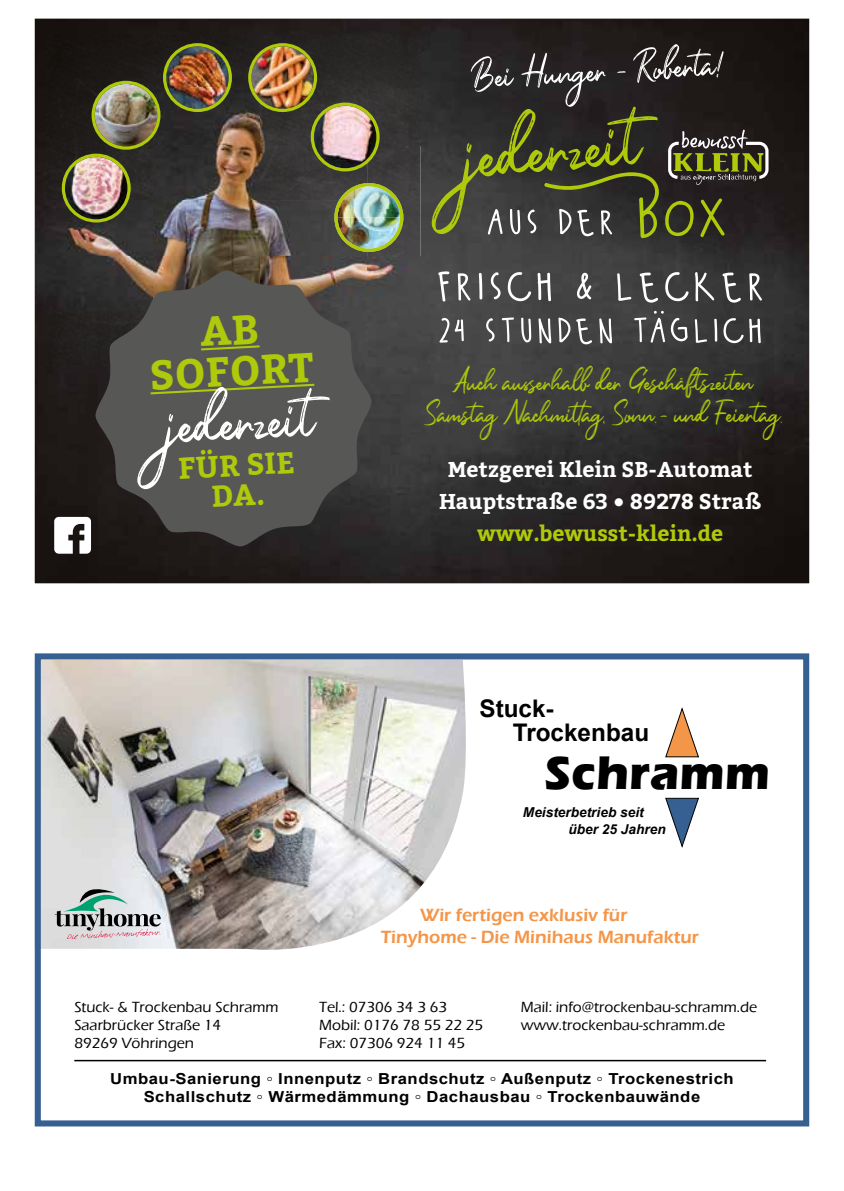
<style>
.page{position:relative;width:844px;height:1191px;background:#fff}
.page>*{position:absolute;margin:0;border:0;box-sizing:border-box;transform-origin:0 0}
.t1{font:49.88px "Orchide";color:#fff}
.t2{font:700 48.48px "Eras ITC";color:#000}
.t3{font:700 41.12px/41.1px "Bitter";color:#afca0b;text-align:center}
.t4{font:37.27px/32px "Orchide";color:#afca0b;text-align:center}
.t5{font:700 29.93px/29.9px "Bitter";color:#afca0b;text-align:center}
.t6{font:700 24.32px "Arial";color:#000}
.t7{font:700 21.35px/32px "Bitter";color:#fff;text-align:center}
.t8{font:700 21.35px "Bitter";color:#afca0b}
.t9{font:600 18.2px/21.9px "Eras ITC";color:#f49548}
.t10{font:500 15.22px/18.2px "Eras ITC";color:#000}
.t11{font:700 15.22px/18.2px "Arial";letter-spacing:.03em;color:#000;text-align:center;scale:1.1 1}
.t12{font:italic 700 13.65px/16.4px "Arial";color:#000}
</style>
<div class="page">
<img style="left:42px;top:660px;width:424px;height:290px">
<div style="left:35px;top:653px;width:774px;height:473px;border:6px solid #366092"></div>
<svg style="left:665px;top:797px;width:34px;height:51px"></svg>
<svg style="left:665px;top:707px;width:34px;height:50px"></svg>
<hr style="left:74px;top:1059px;width:691px;height:2px;background:#000">
<svg style="left:55px;top:888px;width:106px;height:51px;background:#b2b9b9"></svg>
<img style="left:35px;top:19px;width:774px;height:564px">
<img style="left:46px;top:35px;width:374px;height:331px">
<img style="left:334px;top:183px;width:69px;height:69px">
<img style="left:65px;top:157px;width:62px;height:62px;border-radius:31px">
<div style="left:62px;top:154px;width:69px;height:68px;border:3px solid #afca0b;border-radius:50%"></div>
<img style="left:95px;top:84px;width:62px;height:62px;border-radius:31px">
<div style="left:91px;top:81px;width:69px;height:69px;border:3px solid #afca0b;border-radius:50%"></div>
<img style="left:166px;top:46px;width:63px;height:63px;border-radius:31px">
<div style="left:163px;top:43px;width:69px;height:69px;border:3px solid #afca0b;border-radius:50%"></div>
<img style="left:251px;top:46px;width:63px;height:63px;border-radius:31px">
<div style="left:248px;top:43px;width:69px;height:69px;border:3px solid #afca0b;border-radius:50%"></div>
<img style="left:314px;top:106px;width:62px;height:62px;border-radius:31px">
<div style="left:310px;top:103px;width:69px;height:68px;border:3px solid #afca0b;border-radius:50%"></div>
<svg style="left:95px;top:270px;width:276px;height:276px;background:#4c4947"></svg>
<svg style="left:199px;top:344px;width:63px;height:7px"></svg>
<svg style="left:137px;top:382px;width:192px;height:107px;background:#696a66"></svg>
<svg style="left:431px;top:107px;width:337px;height:131px;background:#43442d"></svg>
<svg style="left:439px;top:311px;width:321px;height:34px;background:#5c5c5c"></svg>
<svg style="left:438px;top:271px;width:323px;height:32px;background:#616161"></svg>
<svg style="left:54px;top:517px;width:37px;height:36px"></svg>
<h3 class="t3" style="left:146px;top:314px;width:165px;rotate:-3deg">AB<br>SOFORT</h3>
<h1 class="t1" style="left:469px;top:51px;width:254px;rotate:-3deg">Bei Hunger - Roberta!</h1>
<h3 class="t4" style="left:424px;top:369px;width:359px">Auch ausserhalb der Geschäftszeiten<br>Samstag Nachmittag, Sonn. - und Feiertag.</h3>
<h3 class="t5" style="left:177px;top:453px;width:118px;rotate:-3deg">FÜR SIE<br>DA.</h3>
<h3 class="t7" style="left:439px;top:453px;width:323px">Metzgerei Klein SB-Automat<br>Hauptstraße 63 • 89278 Straß</h3>
<h3 class="t8" style="left:477px;top:520px;width:247px">www.bewusst-klein.de</h3>
<h3 class="t6" style="left:479px;top:691px;width:76px">Stuck-</h3>
<h2 class="t2" style="left:544px;top:745px;width:227px">Schramm</h2>
<p class="t12" style="left:568px;top:804px;width:99px;text-indent:-45px">Meisterbetrieb seit über 25 Jahren</p>
<h3 class="t6" style="left:512px;top:715px;width:138px">Trockenbau</h3>
<p class="t9" style="left:380px;top:904px;width:320px;text-indent:39px">Wir fertigen exklusiv für<br>Tinyhome - Die Minihaus Manufaktur</p>
<p class="t10" style="left:74px;top:997px;width:205px">Stuck- &amp; Trockenbau Schramm<br>Saarbrücker Straße 14<br>89269 Vöhringen</p>
<p class="t10" style="left:319px;top:997px;width:165px">Tel.: 07306 34 3 63<br>Mobil: 0176 78 55 22 25<br>Fax: 07306 924 11 45</p>
<p class="t10" style="left:520px;top:997px;width:238px">Mail: info@trockenbau-schramm.de www.trockenbau-schramm.de</p>
<p class="t11" style="left:110px;top:1069px;width:568px">Umbau-Sanierung ◦ Innenputz ◦ Brandschutz ◦ Außenputz ◦ Trockenestrich<br>Schallschutz ◦ Wärmedämmung ◦ Dachausbau ◦ Trockenbauwände</p>
</div>
